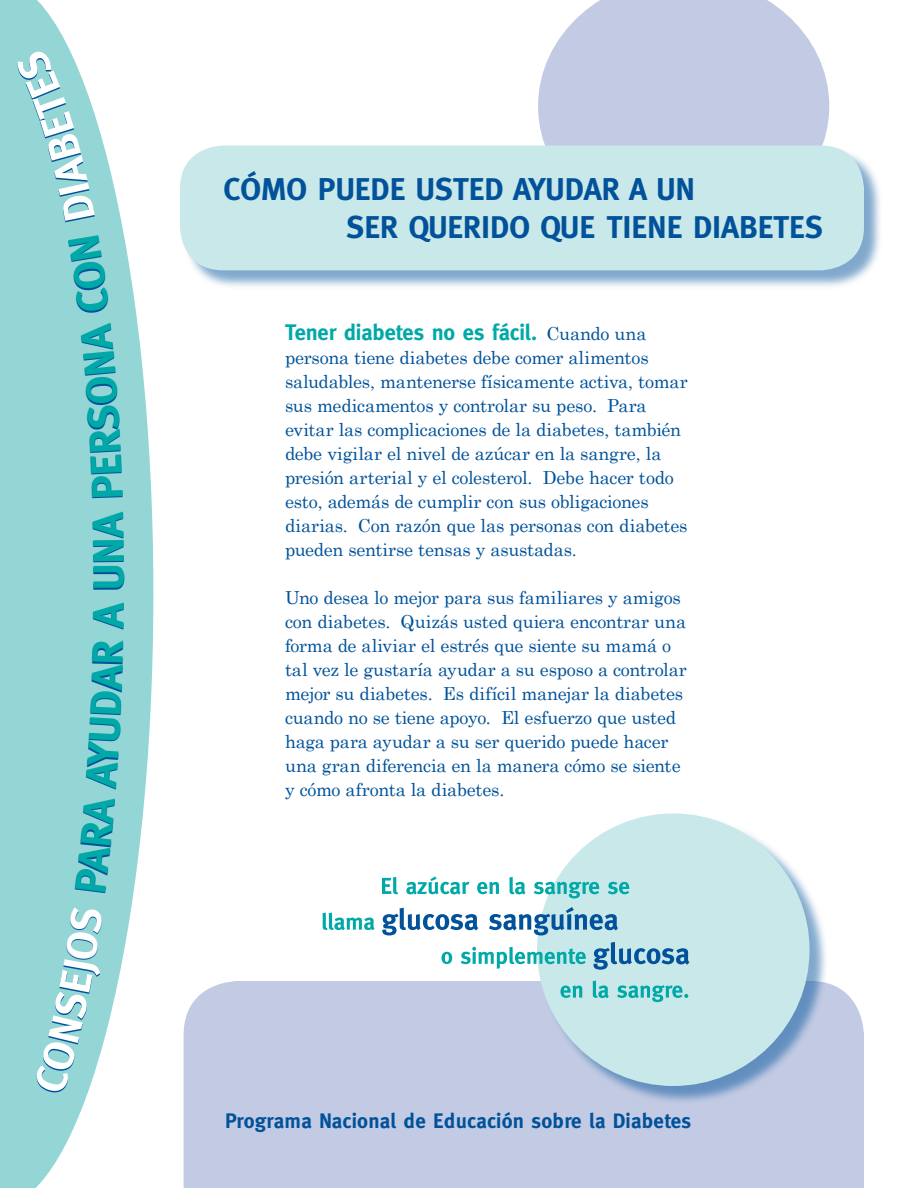
<style>
.page{position:relative;width:918px;height:1188px;background:#fff}
.page>*{position:absolute;margin:0;border:0;box-sizing:border-box;transform-origin:0 0}
.Side_Text{font:700 43.5px "Meta";color:#00a9a7}
.t1{font:700 31.5px/37.8px "Meta";color:#01529a}
.Body_Copy{font:700 22.5px "Meta";letter-spacing:-.01em;color:#00a9a7}
.Header_Sub{font:700 21px "Meta";letter-spacing:.01em;color:#01529a}
.Body_Copy-2{font:18px/24px "Century Schoolbook";letter-spacing:-.01em;color:#01529a}
.s1{font-family:"Century Schoolbook";font-weight:400;font-size:18px;color:#01529a}
</style>
<div class="page">
<svg style="left:538px;top:0;width:291px;height:147px;background:#c8d0e6"></svg>
<div style="left:184px;top:981px;width:680px;height:207px;background:#c3cbe4"></div>
<div style="left:182px;top:147px;width:702px;height:143px;background:#01529a;opacity:.5"></div>
<div style="left:180px;top:146px;width:684px;height:124px;background:#c9e8e9;border-radius:43px"></div>
<div style="left:538px;top:815px;width:292px;height:292px;background:#01529a;opacity:.5"></div>
<div style="left:537px;top:813px;width:273px;height:273px;background:#c9e8e9;border-radius:50%"></div>
<svg style="left:382px;top:876px;width:247px;height:22px"></svg>
<svg style="left:322px;top:913px;width:53px;height:17px"></svg>
<svg style="left:382px;top:907px;width:236px;height:28px"></svg>
<svg style="left:441px;top:947px;width:145px;height:22px"></svg>
<svg style="left:594px;top:942px;width:95px;height:28px"></svg>
<svg style="left:560px;top:980px;width:128px;height:22px"></svg>
<svg style="left:0;top:0;width:153px;height:1188px;fill:#94d5d6"></svg>
<div style="left:33px;top:906px;width:70px;height:189px;background:#94d5d6"></div>
<div style="left:75px;top:796px;width:40px;height:96px;background:#94d5d6"></div>
<div style="left:85px;top:640px;width:38px;height:148px;background:#94d5d6"></div>
<svg style="left:93px;top:602px;width:31px;height:26px"></svg>
<div style="left:92px;top:511px;width:32px;height:50px;background:#94d5d6"></div>
<div style="left:80px;top:322px;width:43px;height:175px;background:#94d5d6"></div>
<div style="left:68px;top:235px;width:42px;height:78px;background:#94d5d6"></div>
<div style="left:14px;top:48px;width:81px;height:173px;background:#94d5d6"></div>
<p class="Side_Text" style="left:84px;top:590px;width:28px;rotate:-90deg">U</p>
<p class="t1" style="left:346px;top:170px;width:478px;text-indent:-123px">CÓMO PUEDE USTED AYUDAR A UN<br>SER QUERIDO QUE TIENE DIABETES</p>
<p class="Body_Copy" style="left:285px;top:319px;width:363px">Tener diabetes no es fácil. <span class="s1">Cuando una</span></p>
<p class="Body_Copy-2" style="left:285px;top:344px;width:404px">persona tiene diabetes debe comer alimentos saludables, mantenerse físicamente activa, tomar sus medicamentos y controlar su peso. Para evitar las complicaciones de la diabetes, también debe vigilar el nivel de azúcar en la sangre, la presión arterial y el colesterol. Debe hacer todo esto, además de cumplir con sus obligaciones diarias. Con razón que las personas con diabetes pueden sentirse tensas y asustadas.</p>
<p class="Body_Copy-2" style="left:285px;top:584px;width:403px">Uno desea lo mejor para sus familiares y amigos con diabetes. Quizás usted quiera encontrar una forma de aliviar el estrés que siente su mamá o tal vez le gustaría ayudar a su esposo a controlar mejor su diabetes. Es difícil manejar la diabetes cuando no se tiene apoyo. El esfuerzo que usted haga para ayudar a su ser querido puede hacer una gran diferencia en la manera cómo se siente y cómo afronta la diabetes.</p>
<p class="Header_Sub" style="left:225px;top:1109px;width:468px">Programa Nacional de Educación sobre la Diabetes</p>
</div>
